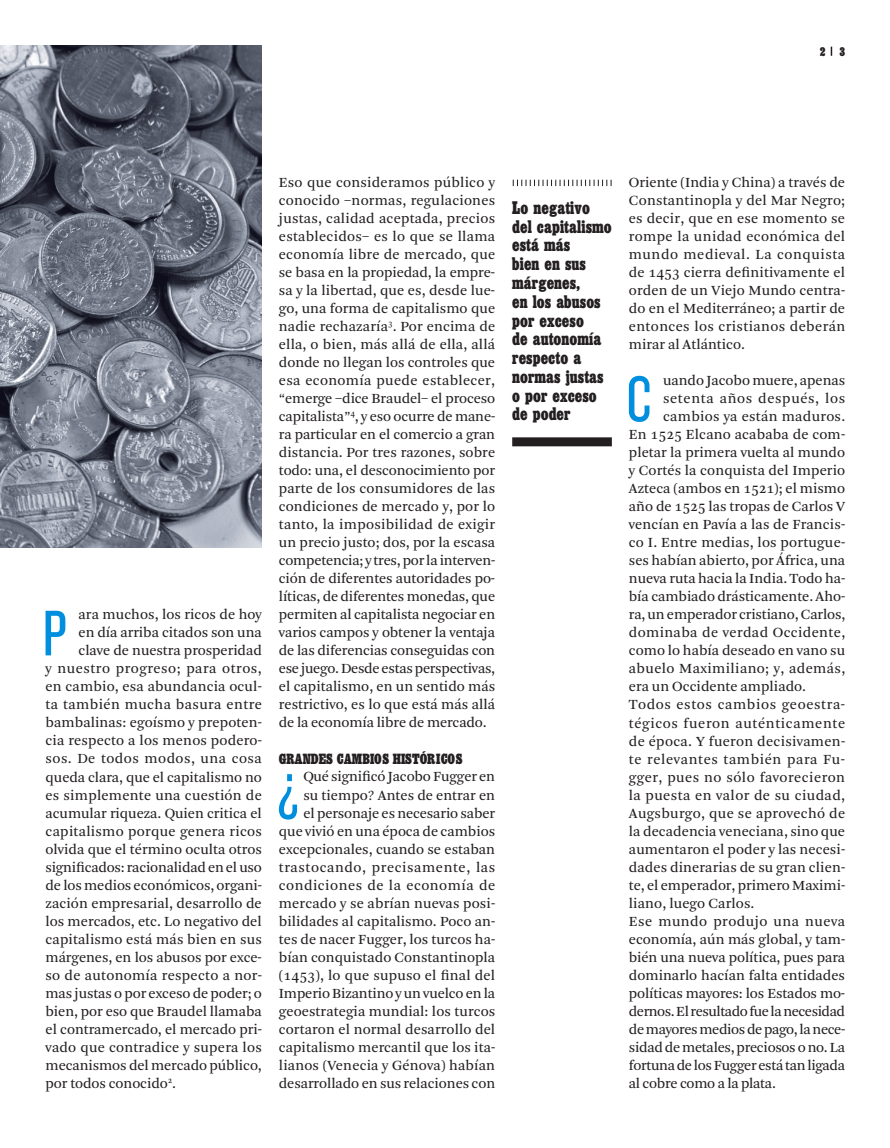
<style>
.page{position:relative;width:890px;height:1148px;background:#fff}
.page>*{position:absolute;margin:0;border:0;box-sizing:border-box;transform-origin:0 0}
.t1{font:66.9px "Knockout HTF28 Junior Featherwt";color:#008fde}
.t2{font:700 condensed 18px/18.8px "Egyptienne BQ";letter-spacing:.005em;color:#231f20}
.t3{font:14.7px/18px "Arnhem Blond";color:#231f20;text-align:justify}
.t4{font:14.7px "Arnhem Blond";letter-spacing:.025em;color:#231f20}
.t5{font:14.7px "Arnhem Blond";letter-spacing:.04em;color:#231f20}
.t6{font:14.7px "Arnhem Blond";letter-spacing:-.025em;color:#231f20}
.t7{font:14.7px "Arnhem Blond";letter-spacing:.02em;color:#231f20}
.t8{font:14.7px "Arnhem Blond";letter-spacing:.035em;color:#231f20}
.t9{font:14.7px "Arnhem Blond";letter-spacing:.03em;color:#231f20}
.t10{font:14.7px "Arnhem Blond";letter-spacing:-.02em;color:#231f20}
.t11{font:14.7px "Arnhem Blond";letter-spacing:-.03em;color:#231f20}
.t12{font:700 condensed 14.7px "Egyptienne BQ";letter-spacing:-.005em;color:#231f20}
.t13{font:700 condensed 12.75px "Egyptienne BQ";color:#231f20}
</style>
<div class="page">
<svg style="left:830px;top:47px;width:2px;height:9px"></svg>
<img style="left:0;top:46px;width:262px;height:501px">
<div style="left:512px;top:437px;width:100px;height:9px;background:#231f20"></div>
<svg style="left:513px;top:180px;width:99px;height:6px"></svg>
<p class="t13" style="left:820px;top:44px;width:27px">2 3</p>
<h1 class="t1" style="left:43px;top:599px;width:26px">P</h1>
<p class="t3" style="left:79px;top:606px;width:185px">ara muchos, los ricos de hoy</p>
<p class="t3" style="left:79px;top:624px;width:185px">en día arriba citados son una</p>
<p class="t3" style="left:79px;top:642px;width:185px">clave de nuestra prosperidad</p>
<p class="t8" style="left:46px;top:660px;width:218px">y nuestro progreso; para otros,</p>
<p class="t3" style="left:46px;top:678px;width:218px">en cambio, esa abundancia ocul-</p>
<p class="t4" style="left:46px;top:696px;width:218px">ta también mucha basura entre</p>
<p class="t3" style="left:46px;top:714px;width:218px">bambalinas: egoísmo y prepoten-</p>
<p class="t3" style="left:46px;top:732px;width:218px">cia respecto a los menos podero-</p>
<p class="t8" style="left:46px;top:750px;width:218px">sos. De todos modos, una cosa</p>
<p class="t3" style="left:46px;top:768px;width:218px">queda clara, que el capitalismo no</p>
<p class="t3" style="left:46px;top:786px;width:218px">es simplemente una cuestión de</p>
<p class="t3" style="left:46px;top:804px;width:218px">acumular riqueza. Quien critica el</p>
<p class="t3" style="left:46px;top:822px;width:218px">capitalismo porque genera ricos</p>
<p class="t3" style="left:46px;top:840px;width:218px">olvida que el término oculta otros</p>
<p class="t3" style="left:46px;top:858px;width:218px">significados: racionalidad en el uso</p>
<p class="t3" style="left:46px;top:876px;width:218px">de los medios económicos, organi-</p>
<p class="t3" style="left:46px;top:894px;width:218px">zación empresarial, desarrollo de</p>
<p class="t3" style="left:46px;top:912px;width:218px">los mercados, etc. Lo negativo del</p>
<p class="t3" style="left:46px;top:930px;width:218px">capitalismo está más bien en sus</p>
<p class="t3" style="left:46px;top:948px;width:218px">márgenes, en los abusos por exce-</p>
<p class="t3" style="left:46px;top:966px;width:218px">so de autonomía respecto a nor-</p>
<p class="t3" style="left:46px;top:984px;width:218px">mas justas o por exceso de poder; o</p>
<p class="t3" style="left:46px;top:1002px;width:218px">bien, por eso que Braudel llamaba</p>
<p class="t3" style="left:46px;top:1020px;width:218px">el contramercado, el mercado pri-</p>
<p class="t3" style="left:46px;top:1038px;width:218px">vado que contradice y supera los</p>
<p class="t3" style="left:46px;top:1056px;width:218px">mecanismos del mercado público,</p>
<p class="t3" style="left:46px;top:1074px;width:132px">por todos conocido<sup>2</sup>.</p>
<p class="t3" style="left:279px;top:174px;width:218px">Eso que consideramos público y conocido –normas, regulaciones justas, calidad aceptada, precios establecidos– es lo que se llama economía libre de mercado, que se basa en la propiedad, la empre&shy;sa y la libertad, que es, desde lue&shy;go, una forma de capitalismo que nadie rechazaría<sup>3</sup>. Por encima de ella, o bien, más allá de ella, allá donde no llegan los controles que esa economía puede establecer, “emerge –dice Braudel– el proceso capitalista”<sup>4</sup>, y eso ocurre de mane&shy;ra particular en el comercio a gran distancia. Por tres razones, sobre todo: una, el desconocimiento por parte de los consumidores de las condiciones de mercado y, por lo tanto, la imposibilidad de exigir un precio justo; dos, por la escasa competencia; y tres, por la interven&shy;ción de diferentes autoridades po&shy;líticas, de diferentes monedas, que permiten al capitalista negociar en varios campos y obtener la ventaja de las diferencias conseguidas con ese juego. Desde estas perspectivas, el capitalismo, en un sentido más restrictivo, es lo que está más allá de la economía libre de mercado.</p>
<p class="t12" style="left:279px;top:750px;width:185px">GRANDES CAMBIOS HISTÓRICOS</p>
<h1 class="t1" style="left:280px;top:749px;width:20px">¿</h1>
<p class="t3" style="left:279px;top:768px;width:218px;text-align:right">Qué significó Jacobo Fugger en<br>su tiempo? Antes de entrar en<br>el personaje es necesario saber que vivió en una época de cambios excepcionales, cuando se estaban trastocando, precisamente, las condiciones de la economía de mercado y se abrían nuevas posi&shy;bilidades al capitalismo. Poco an&shy;tes de nacer Fugger, los turcos ha&shy;bían conquistado Constantinopla (1453), lo que supuso el final del Imperio Bizantino y un vuelco en la geoestrategia mundial: los turcos cortaron el normal desarrollo del capitalismo mercantil que los ita&shy;lianos (Venecia y Génova) habían desarrollado en sus relaciones con</p>
<p class="t2" style="left:512px;top:199px;width:101px">Lo negativo del capitalismo está más<br>bien en sus márgenes,<br>en los abusos por exceso<br>de autonomía respecto a normas justas o por exceso de poder</p>
<p class="t3" style="left:629px;top:174px;width:218px">Oriente (India y China) a través de Constantinopla y del Mar Negro; es decir, que en ese momento se rompe la unidad económica del mundo medieval. La conquista de 1453 cierra definitivamente el orden de un Viejo Mundo centra&shy;do en el Mediterráneo; a partir de entonces los cristianos deberán mirar al Atlántico.</p>
<h1 class="t1" style="left:626px;top:365px;width:27px">C</h1>
<p class="t3" style="left:663px;top:372px;width:184px">uando Jacobo muere, apenas</p>
<p class="t5" style="left:663px;top:390px;width:184px">setenta años después, los</p>
<p class="t3" style="left:663px;top:408px;width:184px">cambios ya están maduros.</p>
<p class="t3" style="left:629px;top:426px;width:218px">En 1525 Elcano acababa de com-</p>
<p class="t3" style="left:629px;top:444px;width:218px">pletar la primera vuelta al mundo</p>
<p class="t3" style="left:629px;top:462px;width:218px">y Cortés la conquista del Imperio</p>
<p class="t3" style="left:629px;top:480px;width:218px">Azteca (ambos en 1521); el mismo</p>
<p class="t3" style="left:629px;top:498px;width:218px">año de 1525 las tropas de Carlos V</p>
<p class="t3" style="left:629px;top:516px;width:218px">vencían en Pavía a las de Francis-</p>
<p class="t3" style="left:629px;top:534px;width:218px">co I. Entre medias, los portugue-</p>
<p class="t3" style="left:629px;top:552px;width:218px">ses habían abierto, por África, una</p>
<p class="t3" style="left:629px;top:570px;width:218px">nueva ruta hacia la India. Todo ha-</p>
<p class="t3" style="left:629px;top:588px;width:218px">bía cambiado drásticamente. Aho-</p>
<p class="t3" style="left:629px;top:606px;width:218px">ra, un emperador cristiano, Carlos,</p>
<p class="t4" style="left:629px;top:624px;width:218px">dominaba de verdad Occidente,</p>
<p class="t3" style="left:629px;top:642px;width:218px">como lo había deseado en vano su</p>
<p class="t4" style="left:629px;top:660px;width:218px">abuelo Maximiliano; y, además,</p>
<p class="t3" style="left:629px;top:678px;width:179px">era un Occidente ampliado.</p>
<p class="t5" style="left:629px;top:696px;width:218px">Todos estos cambios geoestra-</p>
<p class="t5" style="left:629px;top:714px;width:218px">tégicos fueron auténticamente</p>
<p class="t7" style="left:629px;top:732px;width:218px">de época. Y fueron decisivamen-</p>
<p class="t5" style="left:629px;top:750px;width:218px">te relevantes también para Fu-</p>
<p class="t9" style="left:629px;top:768px;width:218px">gger, pues no sólo favorecieron</p>
<p class="t4" style="left:629px;top:786px;width:218px">la puesta en valor de su ciudad,</p>
<p class="t7" style="left:629px;top:804px;width:218px">Augsburgo, que se aprovechó de</p>
<p class="t3" style="left:629px;top:822px;width:218px">la decadencia veneciana, sino que</p>
<p class="t3" style="left:629px;top:840px;width:218px">aumentaron el poder y las necesi-</p>
<p class="t3" style="left:629px;top:858px;width:218px">dades dinerarias de su gran clien-</p>
<p class="t3" style="left:629px;top:876px;width:218px">te, el emperador, primero Maximi-</p>
<p class="t3" style="left:629px;top:894px;width:127px">liano, luego Carlos.</p>
<p class="t9" style="left:629px;top:912px;width:218px">Ese mundo produjo una nueva</p>
<p class="t3" style="left:629px;top:930px;width:218px">economía, aún más global, y tam-</p>
<p class="t3" style="left:629px;top:948px;width:218px">bién una nueva política, pues para</p>
<p class="t3" style="left:629px;top:966px;width:218px">dominarlo hacían falta entidades</p>
<p class="t3" style="left:629px;top:984px;width:218px">políticas mayores: los Estados mo-</p>
<p class="t11" style="left:629px;top:1002px;width:218px">dernos. El resultado fue la necesidad</p>
<p class="t6" style="left:629px;top:1020px;width:218px">de mayores medios de pago, la nece-</p>
<p class="t10" style="left:629px;top:1038px;width:218px">sidad de metales, preciosos o no. La</p>
<p class="t6" style="left:629px;top:1056px;width:218px">fortuna de los Fugger está tan ligada</p>
<p class="t10" style="left:629px;top:1074px;width:148px">al cobre como a la plata.</p>
</div>
